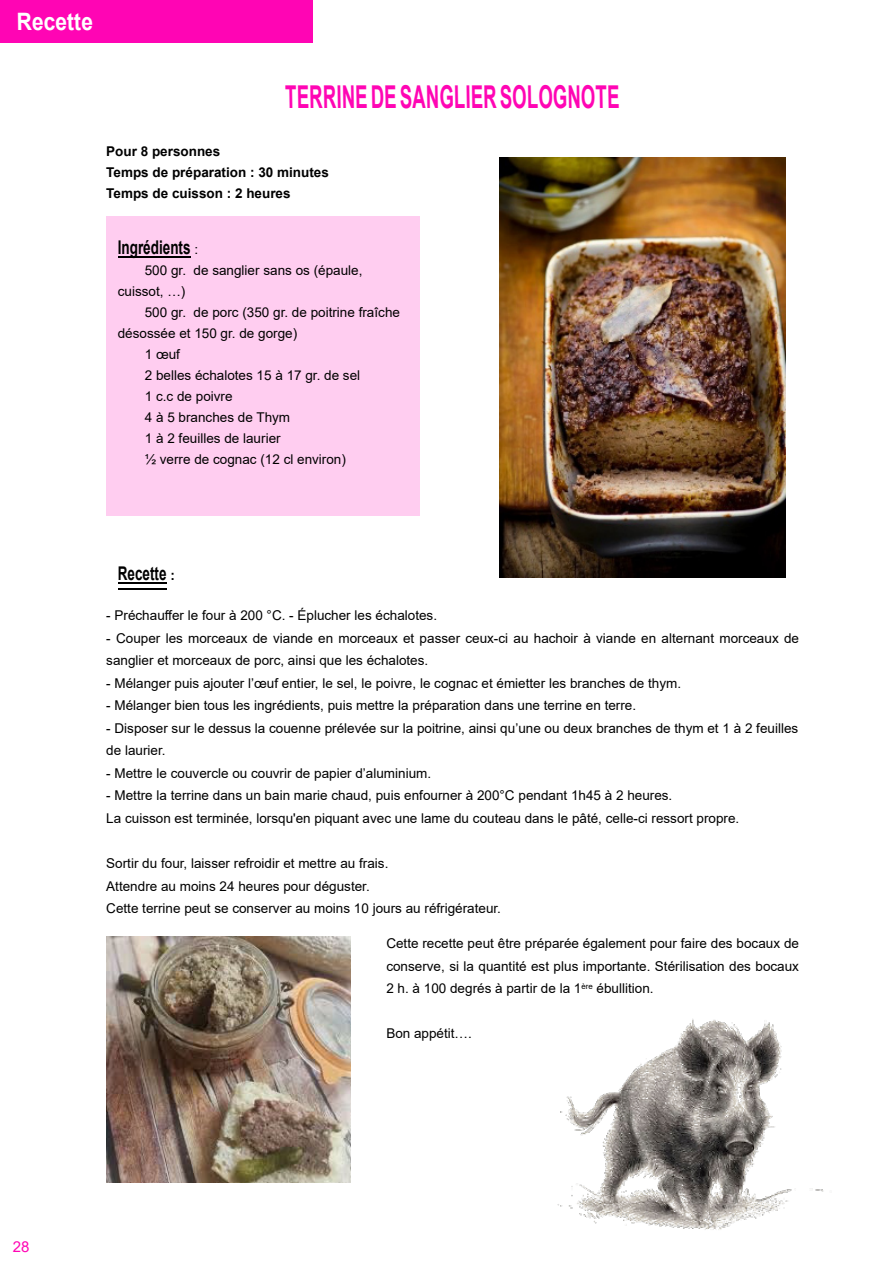
<style>
.page{position:relative;width:893px;height:1263px;background:#fff}
.page>*{position:absolute;margin:0;border:0;box-sizing:border-box;transform-origin:0 0}
.t1{font:700 31.5px "Arial";color:#ff05b4;scale:.59 1}
.t2{font:700 24px "Arial";color:#fff;scale:.88 1}
.t3{font:700 18.9px "Arial";color:#000;scale:.71 1}
.t4{font:15px "Arial";color:#ff05b4}
.t5{font:13.5px/22.5px "Arial";color:#000}
.t6{font:700 13.5px/21px "Arial";color:#000}
.s1{font-weight:400;font-size:13.5px}
.s2{font-size:13.5px}
</style>
<div class="page">
<div style="left:106px;top:216px;width:314px;height:300px;background:#ffcdf0"></div>
<div style="left:0;top:0;width:313px;height:43px;background:#ff05b4"></div>
<hr style="left:118px;top:256px;width:73px;height:2px;background:#000">
<hr style="left:118px;top:582px;width:49px;height:2px;background:#000">
<img style="left:499px;top:157px;width:287px;height:421px">
<img style="left:106px;top:937px;width:244px;height:245px">
<img style="left:557px;top:1019px;width:267px;height:211px">
<hr style="left:118px;top:588px;width:49px;height:2px;background:#000">
<h2 class="t2" style="left:17px;top:12px;width:89px">Recette</h2>
<h1 class="t1" style="left:286px;top:85px;width:568px">TERRINE DE SANGLIER SOLOGNOTE</h1>
<p class="t6" style="left:106px;top:142px;width:224px">Pour 8 personnes<br>Temps de préparation : 30 minutes<br>Temps de cuisson : 2 heures</p>
<h3 class="t3" style="left:118px;top:240px;width:115px">Ingrédients <span class="s1">:</span></h3>
<p class="t5" style="left:118px;top:261px;width:246px;line-height:21px;text-indent:27px">500 gr. de sanglier sans os (épaule, cuissot, …)</p>
<p class="t5" style="left:145px;top:302px;width:257px">500 gr. de porc (350 gr. de poitrine fraîche</p>
<p class="t5" style="left:118px;top:323px;width:181px">désossée et 150 gr. de gorge)</p>
<p class="t5" style="left:145px;top:344px;width:37px">1 œuf</p>
<p class="t5" style="left:145px;top:365px;width:217px">2 belles échalotes 15 à 17 gr. de sel</p>
<p class="t5" style="left:145px;top:386px;width:89px">1 c.c de poivre</p>
<p class="t5" style="left:145px;top:407px;width:147px">4 à 5 branches de Thym</p>
<p class="t5" style="left:145px;top:428px;width:137px">1 à 2 feuilles de laurier</p>
<p class="t5" style="left:145px;top:449px;width:203px">½ verre de cognac (12 cl environ)</p>
<h3 class="t3" style="left:118px;top:566px;width:82px">Recette <span class="s2">:</span></h3>
<p class="t5" style="left:106px;top:605px;width:332px">- Préchauffer le four à 200 °C. - Éplucher les échalotes.</p>
<p class="t5" style="left:106px;top:628px;width:694px">- Couper les morceaux de viande en morceaux et passer ceux-ci au hachoir à viande en alternant morceaux de sanglier et morceaux de porc, ainsi que les échalotes.</p>
<p class="t5" style="left:106px;top:673px;width:576px">- Mélanger puis ajouter l’œuf entier, le sel, le poivre, le cognac et émietter les branches de thym.</p>
<p class="t5" style="left:106px;top:695px;width:531px">- Mélanger bien tous les ingrédients, puis mettre la préparation dans une terrine en terre.</p>
<p class="t5" style="left:106px;top:718px;width:693px">- Disposer sur le dessus la couenne prélevée sur la poitrine, ainsi qu’une ou deux branches de thym et 1 à 2 feuilles de laurier.</p>
<p class="t5" style="left:106px;top:763px;width:326px">- Mettre le couvercle ou couvrir de papier d’aluminium.</p>
<p class="t5" style="left:106px;top:786px;width:634px">- Mettre la terrine dans un bain marie chaud, puis enfourner à 200°C pendant 1h45 à 2 heures.<br>La cuisson est terminée, lorsqu'en piquant avec une lame du couteau dans le pâté, celle-ci ressort propre.</p>
<p class="t5" style="left:106px;top:853px;width:396px">Sortir du four, laisser refroidir et mettre au frais.<br>Attendre au moins 24 heures pour déguster.<br>Cette terrine peut se conserver au moins 10 jours au réfrigérateur.</p>
<p class="t5" style="left:386px;top:933px;width:414px;text-align:justify">Cette recette peut être préparée également pour faire des bocaux de conserve, si la quantité est plus importante. Stérilisation des bocaux 2 h. à 100 degrés à partir de la 1<sup>ère</sup> ébullition.</p>
<p class="t5" style="left:386px;top:1024px;width:87px">Bon appétit….</p>
<p class="t4" style="left:13px;top:1241px;width:18px">28</p>
</div>
